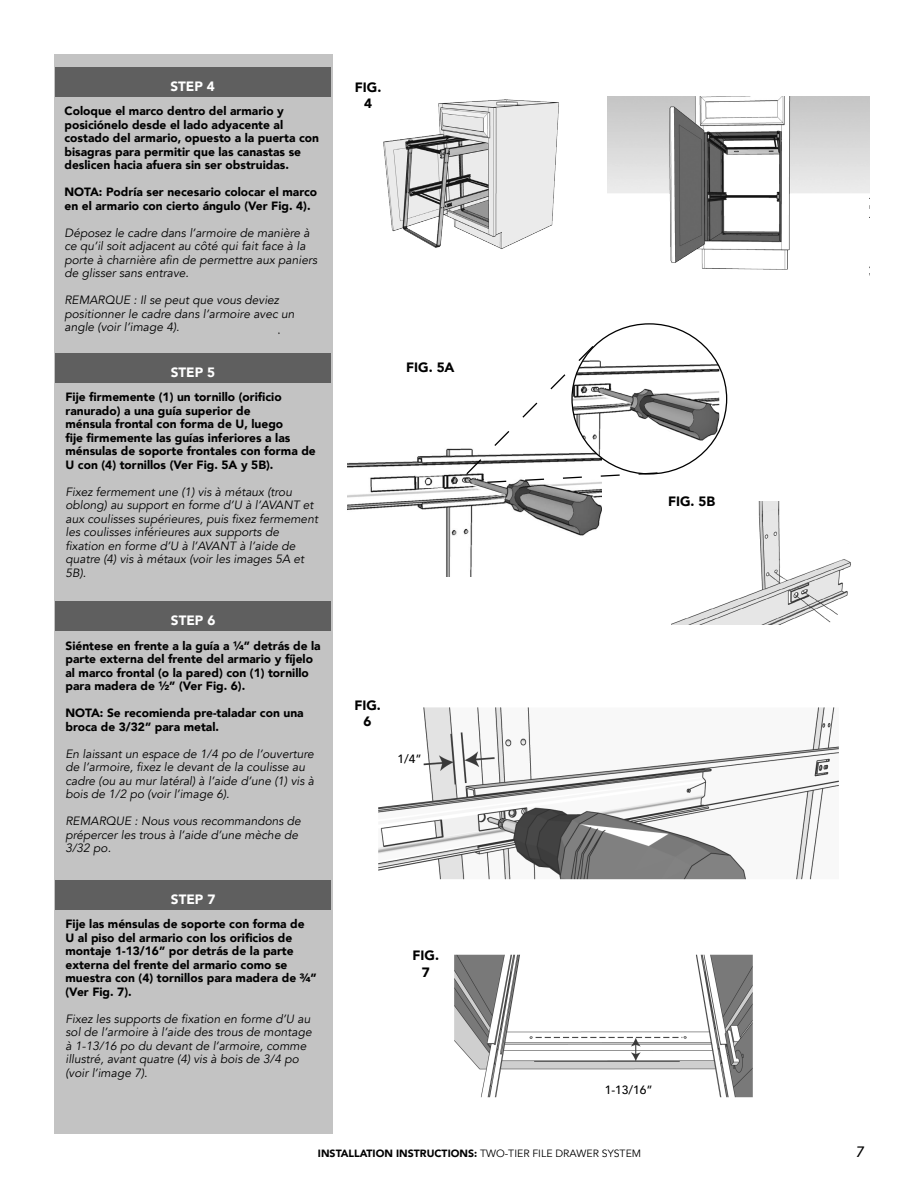
<style>
.page{position:relative;width:918px;height:1188px;background:#fff}
.page>*{position:absolute;margin:0;border:0;box-sizing:border-box;transform-origin:0 0}
.t1{font:italic 500 15px "Avenir";color:#000}
.t2{font:900 13.5px "Avenir";color:#000}
.t3{font:900 13.5px "Avenir";color:#fff}
.t4{font:italic 12px/13.5px "Avenir";color:#000}
.t5{font:900 12px/13.5px "Avenir";color:#000}
.t6{font:500 12px "Avenir";color:#000}
.t7{font:900 10.5px "Avenir";color:#000}
.s1{font-weight:400}
</style>
<div class="page">
<img style="left:608px;top:96px;width:261px;height:174px">
<img style="left:383px;top:99px;width:176px;height:150px">
<img style="left:378px;top:707px;width:461px;height:173px">
<div style="left:54px;top:54px;width:279px;height:1080px;background:#c3c3c3"></div>
<div style="left:55px;top:67px;width:276px;height:30px;background:#5f5f5f"></div>
<img style="left:454px;top:954px;width:299px;height:144px">
<img style="left:672px;top:501px;width:179px;height:124px">
<div style="left:668px;top:493px;width:76px;height:15px;background:#fff"></div>
<div style="left:55px;top:353px;width:276px;height:30px;background:#5f5f5f"></div>
<div style="left:55px;top:601px;width:276px;height:30px;background:#5f5f5f"></div>
<div style="left:55px;top:880px;width:276px;height:30px;background:#5f5f5f"></div>
<div style="left:359px;top:744px;width:56px;height:37px;background:#fff"></div>
<div style="left:560px;top:1076px;width:110px;height:24px;background:#fff"></div>
<img style="left:347px;top:448px;width:254px;height:129px">
<img style="left:595px;top:324px;width:124px;height:150px">
<svg style="left:465px;top:345px;width:194px;height:139px"></svg>
<p class="t3" style="left:170px;top:75px;width:46px">STEP 4</p>
<p class="t2" style="left:355px;top:75px;width:28px">FIG.</p>
<p class="t2" style="left:364px;top:92px;width:9px">4</p>
<p class="t5" style="left:64px;top:104px;width:256px">Coloque el marco dentro del armario y posiciónelo desde el lado adyacente al costado del armario, opuesto a la puerta con bisagras para permitir que las canastas se deslicen hacia afuera sin ser obstruidas.</p>
<p class="t5" style="left:64px;top:185px;width:254px">NOTA: Podría ser necesario colocar el marco en el armario con cierto ángulo (Ver Fig. 4).</p>
<p class="t4" style="left:64px;top:226px;width:254px">Déposez le cadre dans l’armoire de manière à ce qu’il soit adjacent au côté qui fait face à la porte à charnière afin de permettre aux paniers de glisser sans entrave.</p>
<p class="t4" style="left:64px;top:293px;width:232px">REMARQUE : Il se peut que vous deviez positionner le cadre dans l’armoire avec un angle (voir l’image 4).</p>
<p class="t3" style="left:171px;top:361px;width:46px">STEP 5</p>
<p class="t5" style="left:66px;top:390px;width:252px">Fije firmemente (1) un tornillo (orificio ranurado) a una guía superior de<br>ménsula frontal con forma de U, luego<br>fije firmemente las guías inferiores a las ménsulas de soporte frontales con forma de U con (4) tornillos (Ver Fig. 5A y 5B).</p>
<p class="t4" style="left:66px;top:485px;width:254px">Fixez fermement une (1) vis à métaux (trou oblong) au support en forme d’U à l’AVANT et aux coulisses supérieures, puis fixez fermement les coulisses inférieures aux supports de fixation en forme d’U à l’AVANT à l’aide de quatre (4) vis à métaux (voir les images 5A et 5B).</p>
<p class="t3" style="left:171px;top:609px;width:46px">STEP 6</p>
<p class="t5" style="left:66px;top:638px;width:257px">Siéntese en frente a la guía a ¼” detrás de la parte externa del frente del armario y fíjelo al marco frontal (o la pared) con (1) tornillo para madera de ½” (Ver Fig. 6).</p>
<p class="t5" style="left:66px;top:706px;width:240px">NOTA: Se recomienda pre-taladar con una broca de 3/32” para metal.</p>
<p class="t4" style="left:66px;top:747px;width:250px">En laissant un espace de 1/4 po de l’ouverture de l’armoire, fixez le devant de la coulisse au cadre (ou au mur latéral) à l’aide d’une (1) vis à bois de 1/2 po (voir l’image 6).</p>
<p class="t4" style="left:66px;top:814px;width:237px">REMARQUE : Nous vous recommandons de prépercer les trous à l’aide d’une mèche de<br>3/32 po.</p>
<p class="t3" style="left:171px;top:888px;width:46px">STEP 7</p>
<p class="t5" style="left:66px;top:917px;width:253px">Fije las ménsulas de soporte con forma de<br>U al piso del armario con los orificios de montaje 1-13/16” por detrás de la parte externa del frente del armario como se muestra con (4) tornillos para madera de ¾” (Ver Fig. 7).</p>
<p class="t4" style="left:66px;top:1012px;width:248px">Fixez les supports de fixation en forme d’U au sol de l’armoire à l’aide des trous de montage à 1-13/16 po du devant de l’armoire, comme illustré, avant quatre (4) vis à bois de 3/4 po (voir l’image 7).</p>
<p class="t2" style="left:354px;top:694px;width:28px">FIG.</p>
<p class="t2" style="left:364px;top:710px;width:9px">6</p>
<p class="t2" style="left:406px;top:356px;width:50px">FIG. 5A</p>
<p class="t6" style="left:398px;top:748px;width:26px">1/4”</p>
<p class="t2" style="left:413px;top:944px;width:28px">FIG.</p>
<p class="t2" style="left:422px;top:961px;width:9px">7</p>
<p class="t2" style="left:668px;top:490px;width:49px">FIG. 5B</p>
<p class="t6" style="left:605px;top:1079px;width:50px">1-13/16”</p>
<p class="t7" style="left:318px;top:1145px;width:325px">INSTALLATION INSTRUCTIONS: <span class="s1">TWO-TIER FILE DRAWER SYSTEM</span></p>
<p class="t1" style="left:856px;top:1143px;width:10px">7</p>
</div>
